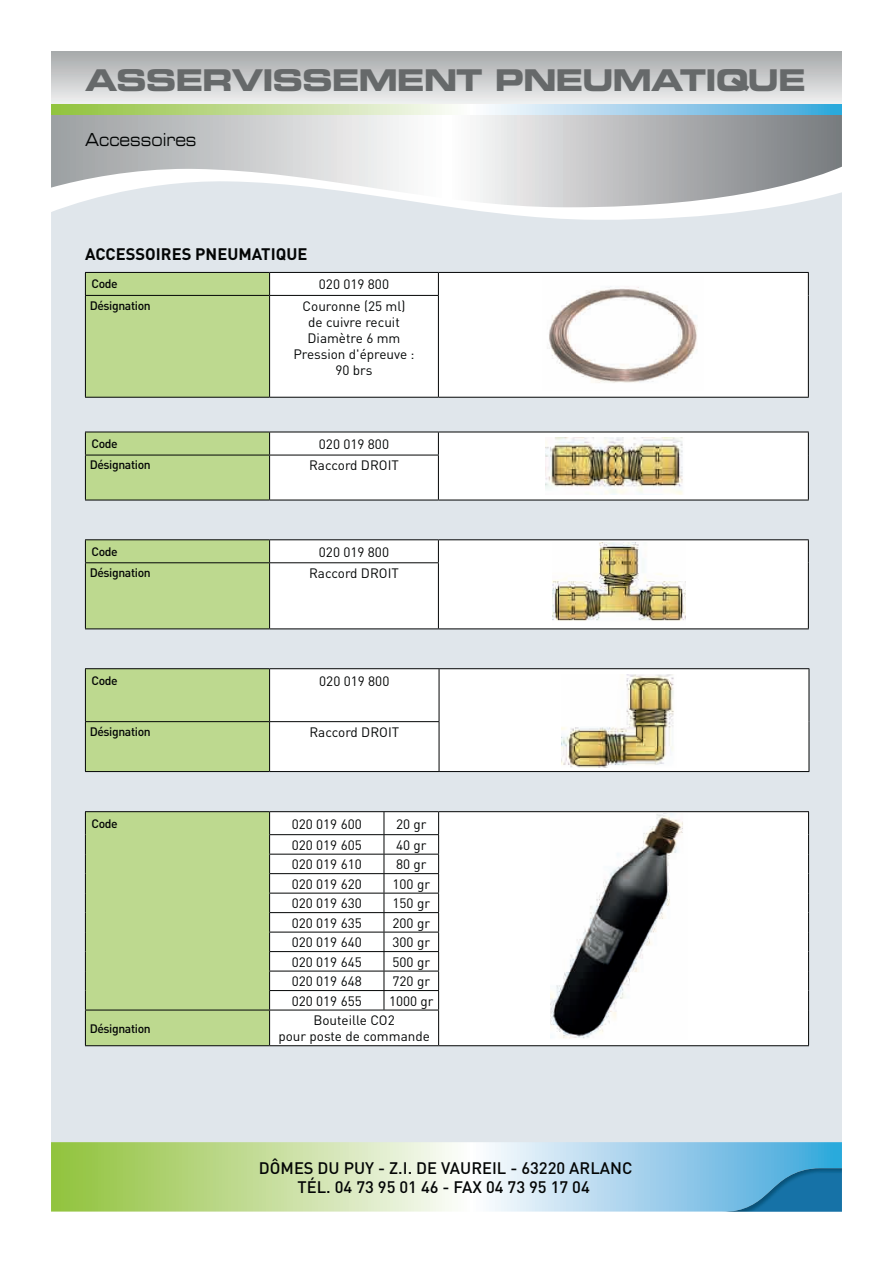
<style>
.page{position:relative;width:893px;height:1263px;background:#fff}
.page>*{position:absolute;margin:0;border:0;box-sizing:border-box;transform-origin:0 0}
.t1{font:30px "Eurostile Bold Extended Two";letter-spacing:-.04em;color:#66696a}
.t2{font:18px "Eurostile Extended Two";color:#030505;scale:.77 1}
.t3{font:500 16.5px/19.8px "DIN";color:#030505;text-align:center}
.t4{font:700 16.5px "DIN";color:#030505}
.t5{font:13.5px/16.2px "DIN";color:#030505;text-align:center}
.t6{font:500 12.15px "DIN";letter-spacing:-.03em;color:#030505}
</style>
<div class="page">
<svg style="left:51px;top:114px;width:791px;height:66px"></svg>
<div style="left:51px;top:180px;width:791px;height:962px;background:#e0e6eb"></div>
<svg style="left:51px;top:1142px;width:791px;height:69px;background:#badabd"></svg>
<svg style="left:51px;top:51px;width:791px;height:54px;background:#c9cbcc"></svg>
<svg style="left:51px;top:105px;width:791px;height:9px;background:#b1d7c0"></svg>
<img style="left:722px;top:1211px;width:120px;height:1px">
<img style="left:730px;top:1168px;width:112px;height:43px">
<svg style="left:270px;top:812px;width:538px;height:233px"></svg>
<hr style="left:85px;top:811px;width:185px;height:1px;background:#030505">
<hr style="left:270px;top:811px;width:114px;height:1px;background:#030505">
<hr style="left:384px;top:811px;width:55px;height:1px;background:#030505">
<hr style="left:439px;top:811px;width:370px;height:1px;background:#030505">
<hr style="left:269px;top:834px;width:115px;height:1px;background:#030505">
<hr style="left:384px;top:834px;width:55px;height:1px;background:#030505">
<hr style="left:269px;top:854px;width:115px;height:1px;background:#030505">
<hr style="left:384px;top:854px;width:55px;height:1px;background:#030505">
<hr style="left:269px;top:873px;width:115px;height:1px;background:#030505">
<hr style="left:384px;top:873px;width:55px;height:1px;background:#030505">
<hr style="left:269px;top:893px;width:115px;height:1px;background:#030505">
<hr style="left:384px;top:893px;width:55px;height:1px;background:#030505">
<hr style="left:269px;top:912px;width:115px;height:1px;background:#030505">
<hr style="left:384px;top:912px;width:55px;height:1px;background:#030505">
<hr style="left:269px;top:932px;width:115px;height:1px;background:#030505">
<hr style="left:384px;top:932px;width:55px;height:1px;background:#030505">
<hr style="left:269px;top:951px;width:115px;height:1px;background:#030505">
<hr style="left:384px;top:951px;width:55px;height:1px;background:#030505">
<hr style="left:269px;top:971px;width:115px;height:1px;background:#030505">
<hr style="left:384px;top:971px;width:55px;height:1px;background:#030505">
<hr style="left:269px;top:990px;width:115px;height:1px;background:#030505">
<div style="left:85px;top:812px;width:185px;height:233px;background:#bdd98f"></div>
<hr style="left:384px;top:990px;width:55px;height:1px;background:#030505">
<svg style="left:384px;top:812px;width:1px;height:198px"></svg>
<svg style="left:438px;top:812px;width:1px;height:198px"></svg>
<svg style="left:808px;top:812px;width:1px;height:198px"></svg>
<hr style="left:85px;top:1010px;width:185px;height:1px;background:#030505">
<hr style="left:85px;top:1010px;width:1px;height:35px;background:#030505">
<hr style="left:270px;top:1010px;width:114px;height:1px;background:#030505">
<hr style="left:269px;top:1010px;width:1px;height:35px;background:#030505">
<hr style="left:384px;top:1010px;width:55px;height:1px;background:#030505">
<hr style="left:438px;top:1010px;width:1px;height:35px;background:#030505">
<hr style="left:808px;top:1010px;width:1px;height:35px;background:#030505">
<hr style="left:85px;top:1045px;width:185px;height:1px;background:#030505">
<hr style="left:270px;top:1045px;width:114px;height:1px;background:#030505">
<hr style="left:384px;top:1045px;width:55px;height:1px;background:#030505">
<hr style="left:439px;top:1045px;width:370px;height:1px;background:#030505">
<img style="left:551px;top:813px;width:136px;height:226px">
<svg style="left:270px;top:273px;width:538px;height:124px"></svg>
<hr style="left:270px;top:272px;width:168px;height:1px;background:#030505">
<div style="left:85px;top:272px;width:185px;height:125px;background:#bdd98f"></div>
<hr style="left:438px;top:272px;width:371px;height:1px;background:#030505">
<svg style="left:438px;top:273px;width:1px;height:22px"></svg>
<svg style="left:808px;top:273px;width:1px;height:22px"></svg>
<hr style="left:85px;top:295px;width:185px;height:1px;background:#030505">
<hr style="left:85px;top:296px;width:1px;height:101px;background:#030505">
<hr style="left:270px;top:295px;width:169px;height:1px;background:#030505">
<hr style="left:269px;top:296px;width:1px;height:101px;background:#030505">
<hr style="left:438px;top:296px;width:1px;height:101px;background:#030505">
<hr style="left:808px;top:295px;width:1px;height:102px;background:#030505">
<hr style="left:85px;top:397px;width:185px;height:1px;background:#030505">
<hr style="left:270px;top:397px;width:168px;height:1px;background:#030505">
<hr style="left:438px;top:397px;width:371px;height:1px;background:#030505">
<img style="left:543px;top:276px;width:160px;height:114px">
<svg style="left:85px;top:432px;width:724px;height:68px"></svg>
<hr style="left:85px;top:455px;width:185px;height:1px;background:#030505">
<hr style="left:85px;top:455px;width:1px;height:45px;background:#030505">
<hr style="left:270px;top:455px;width:169px;height:1px;background:#030505">
<hr style="left:269px;top:455px;width:1px;height:45px;background:#030505">
<hr style="left:438px;top:455px;width:1px;height:45px;background:#030505">
<hr style="left:808px;top:455px;width:1px;height:45px;background:#030505">
<hr style="left:85px;top:500px;width:185px;height:1px;background:#030505">
<hr style="left:270px;top:500px;width:168px;height:1px;background:#030505">
<hr style="left:438px;top:500px;width:371px;height:1px;background:#030505">
<img style="left:546px;top:437px;width:139px;height:57px">
<svg style="left:270px;top:540px;width:538px;height:88px"></svg>
<hr style="left:85px;top:539px;width:185px;height:1px;background:#030505">
<hr style="left:270px;top:539px;width:168px;height:1px;background:#030505">
<div style="left:85px;top:540px;width:185px;height:88px;background:#bdd98f"></div>
<hr style="left:438px;top:539px;width:371px;height:1px;background:#030505">
<svg style="left:438px;top:540px;width:1px;height:22px"></svg>
<svg style="left:808px;top:540px;width:1px;height:23px"></svg>
<hr style="left:85px;top:562px;width:185px;height:1px;background:#030505">
<hr style="left:85px;top:563px;width:1px;height:65px;background:#030505">
<hr style="left:270px;top:562px;width:169px;height:1px;background:#030505">
<hr style="left:269px;top:563px;width:1px;height:65px;background:#030505">
<hr style="left:438px;top:563px;width:1px;height:65px;background:#030505">
<hr style="left:808px;top:563px;width:1px;height:65px;background:#030505">
<hr style="left:85px;top:628px;width:185px;height:1px;background:#030505">
<hr style="left:270px;top:628px;width:168px;height:1px;background:#030505">
<hr style="left:438px;top:628px;width:371px;height:1px;background:#030505">
<img style="left:553px;top:542px;width:132px;height:84px">
<div style="left:86px;top:669px;width:183px;height:102px;background:#bdd98f"></div>
<svg style="left:270px;top:669px;width:539px;height:102px"></svg>
<hr style="left:85px;top:668px;width:185px;height:1px;background:#030505">
<hr style="left:85px;top:669px;width:1px;height:52px;background:#030505">
<hr style="left:270px;top:668px;width:169px;height:1px;background:#030505">
<hr style="left:269px;top:669px;width:1px;height:52px;background:#030505">
<hr style="left:439px;top:668px;width:370px;height:1px;background:#030505">
<hr style="left:439px;top:669px;width:1px;height:52px;background:#030505">
<hr style="left:809px;top:669px;width:1px;height:53px;background:#030505">
<hr style="left:85px;top:721px;width:185px;height:1px;background:#030505">
<hr style="left:85px;top:722px;width:1px;height:49px;background:#030505">
<hr style="left:270px;top:721px;width:169px;height:1px;background:#030505">
<hr style="left:269px;top:722px;width:1px;height:49px;background:#030505">
<hr style="left:439px;top:722px;width:1px;height:49px;background:#030505">
<hr style="left:809px;top:722px;width:1px;height:49px;background:#030505">
<hr style="left:85px;top:771px;width:185px;height:1px;background:#030505">
<hr style="left:270px;top:771px;width:169px;height:1px;background:#030505">
<hr style="left:439px;top:771px;width:370px;height:1px;background:#030505">
<img style="left:561px;top:675px;width:115px;height:92px">
<h1 class="t1" style="left:85px;top:59px;width:722px">ASSERVISSEMENT PNEUMATIQUE</h1>
<h2 class="t2" style="left:85px;top:127px;width:146px">Accessoires</h2>
<p class="t4" style="left:85px;top:244px;width:224px">ACCESSOIRES PNEUMATIQUE</p>
<p class="t6" style="left:91px;top:276px;width:28px">Code</p>
<p class="t5" style="left:319px;top:276px;width:72px">020 019 800</p>
<p class="t6" style="left:90px;top:298px;width:63px">Désignation</p>
<p class="t5" style="left:293px;top:297px;width:123px">Couronne (25 ml)<br>de cuivre recuit<br>Diamètre 6 mm<br>Pression d'épreuve :<br>90 brs</p>
<p class="t6" style="left:91px;top:436px;width:28px">Code</p>
<p class="t5" style="left:319px;top:436px;width:72px">020 019 800</p>
<p class="t6" style="left:90px;top:457px;width:63px">Désignation</p>
<p class="t5" style="left:309px;top:457px;width:91px">Raccord DROIT</p>
<p class="t6" style="left:91px;top:544px;width:28px">Code</p>
<p class="t5" style="left:319px;top:543px;width:72px">020 019 800</p>
<p class="t6" style="left:90px;top:565px;width:63px">Désignation</p>
<p class="t5" style="left:309px;top:565px;width:91px">Raccord DROIT</p>
<p class="t6" style="left:91px;top:673px;width:28px">Code</p>
<p class="t5" style="left:319px;top:672px;width:72px">020 019 800</p>
<p class="t6" style="left:90px;top:724px;width:63px">Désignation</p>
<p class="t5" style="left:309px;top:724px;width:91px">Raccord DROIT</p>
<p class="t6" style="left:91px;top:815px;width:28px">Code</p>
<p class="t5" style="left:292px;top:815px;width:72px">020 019 600</p>
<p class="t5" style="left:396px;top:815px;width:32px">20 gr</p>
<p class="t5" style="left:292px;top:837px;width:72px">020 019 605</p>
<p class="t5" style="left:396px;top:837px;width:32px">40 gr</p>
<p class="t5" style="left:292px;top:856px;width:72px">020 019 610</p>
<p class="t5" style="left:396px;top:856px;width:32px">80 gr</p>
<p class="t5" style="left:292px;top:876px;width:72px">020 019 620</p>
<p class="t5" style="left:393px;top:876px;width:39px">100 gr</p>
<p class="t5" style="left:292px;top:895px;width:72px">020 019 630</p>
<p class="t5" style="left:393px;top:895px;width:39px">150 gr</p>
<p class="t5" style="left:292px;top:914px;width:72px">020 019 635</p>
<p class="t5" style="left:393px;top:914px;width:39px">200 gr</p>
<p class="t5" style="left:292px;top:934px;width:72px">020 019 640</p>
<p class="t5" style="left:393px;top:934px;width:39px">300 gr</p>
<p class="t5" style="left:292px;top:953px;width:72px">020 019 645</p>
<p class="t5" style="left:393px;top:953px;width:39px">500 gr</p>
<p class="t5" style="left:292px;top:973px;width:72px">020 019 648</p>
<p class="t5" style="left:393px;top:973px;width:39px">720 gr</p>
<p class="t5" style="left:292px;top:992px;width:72px">020 019 655</p>
<p class="t5" style="left:389px;top:992px;width:46px">1000 gr</p>
<p class="t6" style="left:90px;top:1021px;width:63px">Désignation</p>
<p class="t5" style="left:278px;top:1012px;width:153px">Bouteille CO2<br>pour poste de commande</p>
<p class="t3" style="left:259px;top:1157px;width:375px">DÔMES DU PUY - Z.I. DE VAUREIL - 63220 ARLANC<br>TÉL. 04 73 95 01 46 - FAX 04 73 95 17 04</p>
</div>
